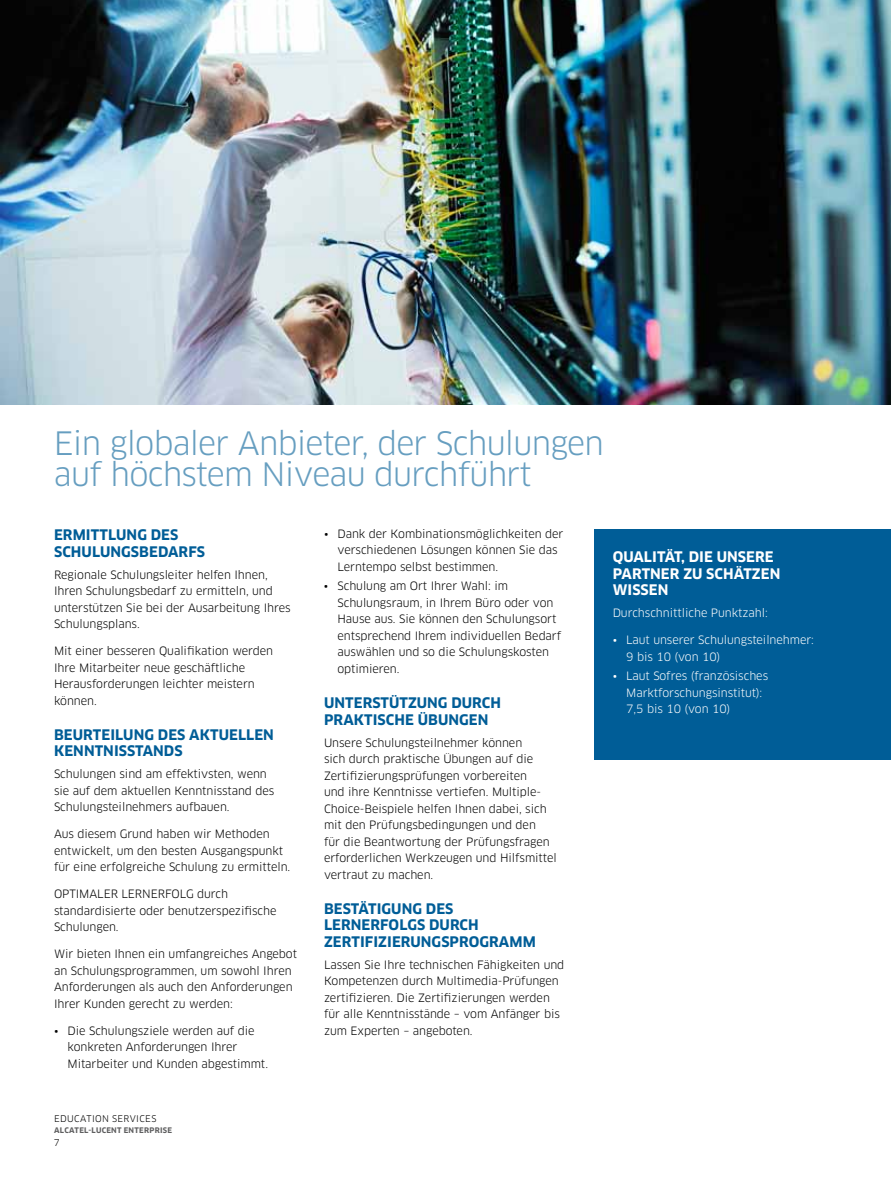
<style>
.page{position:relative;width:891px;height:1188px;background:#fff}
.page>*{position:absolute;margin:0;border:0;box-sizing:border-box;transform-origin:0 0}
.t1{font:31.5px/31.5px "Clan OT";letter-spacing:-.025em;color:#669ec0}
.t2{font:700 14.25px/16.5px "Clan OT";letter-spacing:.005em;color:#005d97}
.t3{font:700 14.25px "Clan OT";letter-spacing:.005em;color:#fff}
.t4{font:11.25px/16.5px "Clan OT";letter-spacing:-.005em;color:#000}
.t5{font:11.25px/16.5px "Clan OT";letter-spacing:-.005em;color:#fff}
.t6{font:9px "Clan OT";letter-spacing:.04em;color:#000}
.t7{font:700 7.5px "Clan OT";letter-spacing:.035em;color:#5e5e5f}
</style>
<div class="page">
<div style="left:594px;top:529px;width:297px;height:231px;background:#005d97"></div>
<img style="left:0;top:0;width:891px;height:404px">
<h1 class="t1" style="left:54px;top:427px;width:551px">Ein globaler Anbieter, der Schulungen auf höchstem N iveau durchführt</h1>
<p class="t2" style="left:54px;top:527px;width:153px;text-indent:97px">DES<br>SCHULUNGSBEDARFS</p>
<p class="t4" style="left:54px;top:566px;width:238px">Regionale Schulungsleiter helfen Ihnen, Ihren Schulungsbedarf zu ermitteln, und unterstützen Sie bei der Ausarbeitung Ihres Schulungsplans.</p>
<p class="t4" style="left:54px;top:643px;width:221px">Mit einer besseren Qualifikation werden<br>Ihre Mitarbeiter neue geschäftliche<br>Herausforderungen leichter meistern können.</p>
<p class="t2" style="left:54px;top:727px;width:10px">BEURTEILUNG</p>
<p class="t2" style="left:54px;top:527px;width:11px">ERMITTLUNG</p>
<p class="t2" style="left:54px;top:727px;width:221px;text-indent:104px">DES AKTUELLEN<br>KENNTNISSTANDS</p>
<p class="t4" style="left:54px;top:766px;width:222px">Schulungen sind am effektivsten, wenn sie auf dem aktuellen Kenntnisstand des<br>Schulungsteilnehmers aufbauen.</p>
<p class="t4" style="left:54px;top:826px;width:238px">Aus diesem Grund haben wir Methoden entwickelt, um den besten Ausgangspunkt für eine erfolgreiche Schulung zu ermitteln.</p>
<p class="t4" style="left:54px;top:886px;width:224px">OPTIMALER LERNERFOLG durch standardisierte oder benutzerspezifische<br>Schulungen.</p>
<p class="t4" style="left:54px;top:946px;width:245px">Wir bieten Ihnen ein umfangreiches Angebot an Schulungsprogrammen, um sowohl Ihren Anforderungen als auch den Anforderungen Ihrer Kunden gerecht zu werden:</p>
<p class="t4" style="left:68px;top:1022px;width:202px;text-indent:-14px">• Die Schulungsziele werden auf die konkreten Anforderungen Ihrer<br>Mitarbeiter und Kunden abgestimmt.</p>
<p class="t4" style="left:337px;top:525px;width:228px;text-indent:-13px">• Dank der Kombinationsmöglichkeiten der verschiedenen Lösungen können Sie das<br>Lerntempo selbst bestimmen.</p>
<p class="t4" style="left:337px;top:578px;width:225px;text-indent:-14px">• Schulung am Ort Ihrer Wahl: im Schulungsraum, in Ihrem Büro oder von Hause aus. Sie können den Schulungsort entsprechend Ihrem individuellen Bedarf auswählen und so die Schulungskosten optimieren.</p>
<p class="t2" style="left:324px;top:695px;width:11px">UNTERSTÜTZUNG</p>
<p class="t2" style="left:324px;top:695px;width:178px;text-indent:127px">DURCH<br>PRAKTISCHE ÜBUNGEN</p>
<p class="t4" style="left:324px;top:734px;width:234px">U nsere Schulungsteilnehmer können<br>sich durch praktische Übungen auf die Zertifizierungsprüfungen vorbereiten<br>und ihre Kenntnisse vertiefen. Multiple-Choice- Beispiele helfen Ihnen dabei, sich mit den Prüfungsbedingungen und den<br>für die Beantwortung der Prüfungsfragen erforderlichen Werkzeugen und Hilfsmittel vertraut zu machen.</p>
<p class="t2" style="left:324px;top:901px;width:10px">BESTÄTIGUNG</p>
<p class="t2" style="left:324px;top:901px;width:213px;text-indent:102px">DES<br>LERNERFOLGS DURCH<br>ZERTIFIZIERUNGSPROGRAMM</p>
<p class="t4" style="left:324px;top:956px;width:242px">Lassen Sie Ihre technischen Fähigkeiten und Kompetenzen durch Multimedia-Prüfungen zertifizieren. Die Zertifizierungen werden für alle Kenntnisstände – vom Anfänger bis zum Experten – angeboten.</p>
<p class="t3" style="left:613px;top:549px;width:40px">QUALITÄT</p>
<p class="t3" style="left:681px;top:549px;width:17px">, DIE</p>
<p class="t3" style="left:717px;top:549px;width:11px">UNSERE</p>
<p class="t3" style="left:613px;top:565px;width:30px">PARTNER</p>
<p class="t3" style="left:683px;top:565px;width:33px">ZU SCHÄTZEN</p>
<p class="t3" style="left:613px;top:582px;width:24px">WISSEN</p>
<p class="t5" style="left:613px;top:605px;width:157px">Durchschnittliche Punktzahl:</p>
<p class="t5" style="left:626px;top:632px;width:189px;text-indent:-14px">• Laut unserer Schulungsteilnehmer:<br>9 bis 10 (von 10)</p>
<p class="t5" style="left:626px;top:668px;width:143px;text-indent:-14px">• Laut Sofres (französisches<br>Marktforschungsinstitut):<br>7,5 bis 10 (von 10)</p>
<p class="t6" style="left:54px;top:1113px;width:98px">Education Services</p>
<p class="t7" style="left:54px;top:1126px;width:120px">ALCATEL-LUCENT ENTERPRISE</p>
<p class="t6" style="left:54px;top:1138px;width:7px">7</p>
</div>
